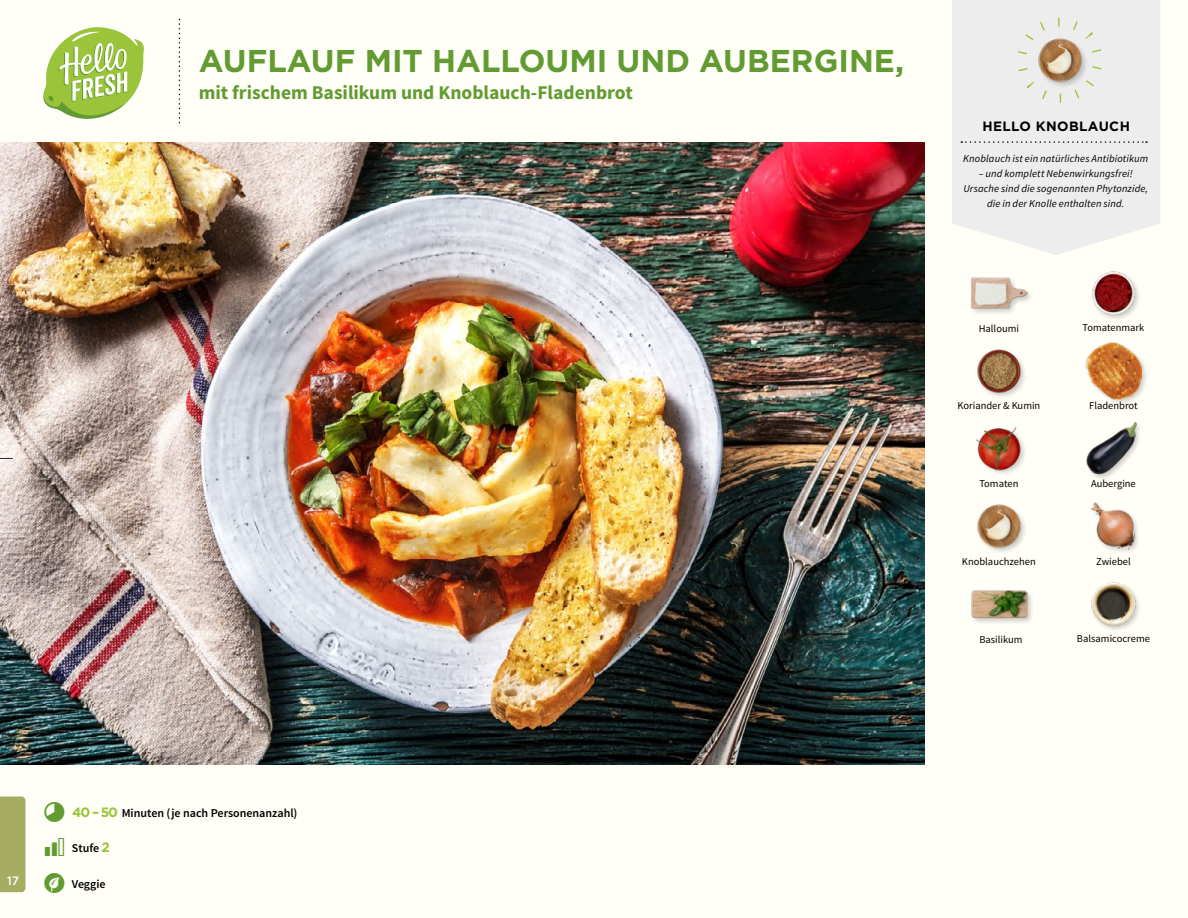
<style>
.page{position:relative;width:1188px;height:918px;background:#fffef7}
.page>*{position:absolute;margin:0;border:0;box-sizing:border-box;transform-origin:0 0}
.t1{font:700 31.5px "Gotham";color:#619b31}
.t2{font:700 19.5px "Source Sans Pro";color:#619b31}
.t3{font:700 13.5px "Gotham";letter-spacing:.03em;color:#000}
.t4{font:600 12px "Source Sans Pro";color:#000}
.t5{font:500 12px "Gotham";color:#fffef7}
.t6{font:italic 10.5px/14.7px "Source Sans Pro";letter-spacing:.01em;color:#000;text-align:center}
.t7{font:10.5px "Source Sans Pro";color:#000}
.s1{font-family:"Gotham";font-weight:700;font-size:13.5px;color:#9ac43a}
</style>
<div class="page">
<img style="left:1091px;top:582px;width:48px;height:48px">
<div style="left:970px;top:589px;width:64px;height:36px;background:#000;opacity:.2"></div>
<img style="left:970px;top:589px;width:58px;height:36px">
<img style="left:977px;top:504px;width:48px;height:48px">
<img style="left:1090px;top:502px;width:48px;height:50px">
<img style="left:1086px;top:422px;width:54px;height:55px">
<img style="left:976px;top:427px;width:49px;height:47px">
<img style="left:977px;top:349px;width:48px;height:48px">
<div style="left:1084px;top:341px;width:65px;height:65px;background:#000;opacity:.2"></div>
<img style="left:1085px;top:342px;width:57px;height:57px">
<img style="left:1092px;top:271px;width:47px;height:48px">
<div style="left:970px;top:277px;width:64px;height:39px;background:#000;opacity:.2"></div>
<img style="left:970px;top:277px;width:57px;height:39px">
<svg style="left:43px;top:27px;width:101px;height:92px"></svg>
<svg style="left:952px;top:0;width:208px;height:255px;background:#eeeeed"></svg>
<svg style="left:961px;top:141px;width:186px;height:2px"></svg>
<img style="left:1031px;top:31px;width:57px;height:58px">
<div style="left:1017px;top:18px;width:85px;height:85px;border:9px dashed #9ac43a;border-radius:50%"></div>
<div style="left:0;top:796px;width:26px;height:96px;background:#a6ad63"></div>
<img style="left:0;top:142px;width:925px;height:623px">
<svg style="left:0;top:458px;width:13px;height:2px"></svg>
<h1 class="t1" style="left:199px;top:40px;width:707px">AUFLAUF MIT HALLOUMI UND AUBERGINE,</h1>
<h2 class="t2" style="left:199px;top:80px;width:436px">mit frischem Basilikum und Knoblauch-Fladenbrot</h2>
<p class="t3" style="left:982px;top:117px;width:149px">HELLO KNOBLAUCH</p>
<p class="t6" style="left:963px;top:152px;width:187px">Knoblauch ist ein natürliches Antibiotikum</p>
<p class="t6" style="left:963px;top:166px;width:186px">– und komplett Nebenwirkungsfrei!<br>Ursache sind die sogenannten Phytonzide, die in der Knolle enthalten sind.</p>
<p class="t7" style="left:979px;top:322px;width:42px">Halloumi</p>
<p class="t7" style="left:1082px;top:321px;width:64px">Tomatenmark</p>
<p class="t7" style="left:957px;top:399px;width:84px">Koriander &amp; Kumin</p>
<p class="t7" style="left:1089px;top:399px;width:50px">Fladenbrot</p>
<p class="t7" style="left:979px;top:477px;width:41px">Tomaten</p>
<p class="t7" style="left:1091px;top:477px;width:46px">Aubergine</p>
<p class="t7" style="left:962px;top:555px;width:75px">Knoblauchzehen</p>
<p class="t7" style="left:1096px;top:555px;width:36px">Zwiebel</p>
<p class="t7" style="left:979px;top:633px;width:45px">Basilikum</p>
<p class="t7" style="left:1077px;top:632px;width:74px">Balsamicocreme</p>
<p class="t4" style="left:72px;top:805px;width:227px"><span class="s1">40 –50</span> Minuten (je nach Personenanzahl)</p>
<p class="t4" style="left:72px;top:841px;width:40px">Stufe <span class="s1">2</span></p>
<p class="t5" style="left:7px;top:873px;width:14px">17</p>
<p class="t4" style="left:72px;top:876px;width:35px">Veggie</p>
</div>
